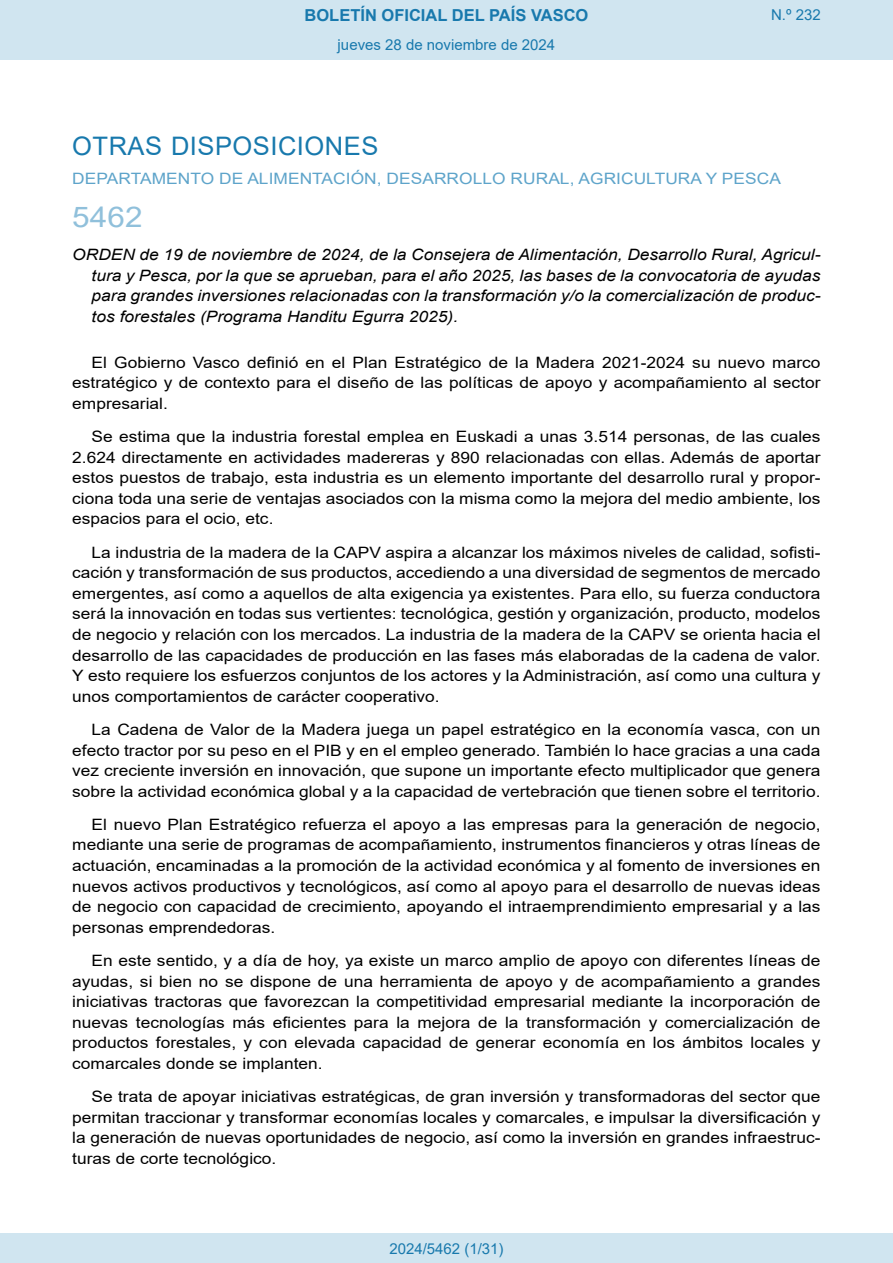
<style>
.page{position:relative;width:893px;height:1263px;background:#fff}
.page>*{position:absolute;margin:0;border:0;box-sizing:border-box;transform-origin:0 0}
.BOPVOrden{font:28.5px "Arial";color:#90c0db;scale:1.11 1}
.BOPVSeccion{font:25.5px "Arial";letter-spacing:.02em;color:#1879ad}
.t1{font:700 16.5px "Arial";color:#1879ad}
.BOPVDetalle{font:15.6px/20.5px "Arial";color:#000;text-align:justify;scale:1.11 1}
.BOPVTitulo{font:italic 15.6px/20.5px "Arial";color:#000;text-align:justify;scale:1.11 1}
.BOPVOrganismo{font:15.6px "Arial";letter-spacing:.005em;color:#5ea4ca;scale:1.11 1}
.Paginacion_Centro{font:15px "Arial";color:#1879ad}
</style>
<div class="page">
<div style="left:0;top:0;width:893px;height:60px;background:#d0e5f0"></div>
<div style="left:0;top:1233px;width:893px;height:30px;background:#d0e5f0"></div>
<p class="t1" style="left:305px;top:3px;width:285px">BOLETÍN OFICIAL DEL PAÍS VASCO</p>
<p class="Paginacion_Centro" style="left:338px;top:35px;width:219px">jueves 28 de noviembre de 2024</p>
<p class="Paginacion_Centro" style="left:771px;top:5px;width:51px">N.º 232</p>
<p class="BOPVSeccion" style="left:72px;top:128px;width:308px">OTRAS DISPOSICIONES</p>
<p class="BOPVOrganismo" style="left:72px;top:168px;width:640px">DEPARTAMENTO DE ALIMENTACIÓN, DESARROLLO RURAL, AGRICULTURA Y PESCA</p>
<p class="BOPVOrden" style="left:72px;top:197px;width:65px">5462</p>
<p class="BOPVTitulo" style="left:92px;top:245px;width:658px;text-indent:-19px">ORDEN de 19 de noviembre de 2024, de la Consejera de Alimentación, Desarrollo Rural, Agricul&shy;tura y Pesca, por la que se aprueban, para el año 2025, las bases de la convocatoria de ayudas para grandes inversiones relacionadas con la transformación y/o la comercialización de produc&shy;tos forestales (Programa Handitu Egurra 2025).</p>
<p class="BOPVDetalle" style="left:72px;top:352px;width:676px;text-indent:19px">El Gobierno Vasco definió en el Plan Estratégico de la Madera 2021-2024 su nuevo marco estratégico y de contexto para el diseño de las políticas de apoyo y acompañamiento al sector empresarial.</p>
<p class="BOPVDetalle" style="left:72px;top:426px;width:676px;text-indent:19px">Se estima que la industria forestal emplea en Euskadi a unas 3.514 personas, de las cuales 2.624 directamente en actividades madereras y 890 relacionadas con ellas. Además de aportar estos puestos de trabajo, esta industria es un elemento importante del desarrollo rural y propor&shy;ciona toda una serie de ventajas asociados con la misma como la mejora del medio ambiente, los espacios para el ocio, etc.</p>
<p class="BOPVDetalle" style="left:72px;top:542px;width:676px;text-indent:19px">La industria de la madera de la CAPV aspira a alcanzar los máximos niveles de calidad, sofisti&shy;cación y transformación de sus productos, accediendo a una diversidad de segmentos de mercado emergentes, así como a aquellos de alta exigencia ya existentes. Para ello, su fuerza conductora será la innovación en todas sus vertientes: tecnológica, gestión y organización, producto, modelos de negocio y relación con los mercados. La industria de la madera de la CAPV se orienta hacia el desarrollo de las capacidades de producción en las fases más elaboradas de la cadena de valor.<br>Y esto requiere los esfuerzos conjuntos de los actores y la Administración, así como una cultura y unos comportamientos de carácter cooperativo.</p>
<p class="BOPVDetalle" style="left:72px;top:719px;width:676px;text-indent:19px">La Cadena de Valor de la Madera juega un papel estratégico en la economía vasca, con un efecto tractor por su peso en el PIB y en el empleo generado. También lo hace gracias a una cada vez creciente inversión en innovación, que supone un importante efecto multiplicador que genera sobre la actividad económica global y a la capacidad de vertebración que tienen sobre el territorio.</p>
<p class="BOPVDetalle" style="left:72px;top:814px;width:676px;text-indent:19px">El nuevo Plan Estratégico refuerza el apoyo a las empresas para la generación de negocio, mediante una serie de programas de acompañamiento, instrumentos financieros y otras líneas de actuación, encaminadas a la promoción de la actividad económica y al fomento de inversiones en nuevos activos productivos y tecnológicos, así como al apoyo para el desarrollo de nuevas ideas de negocio con capacidad de crecimiento, apoyando el intraemprendimiento empresarial y a las personas emprendedoras.</p>
<p class="BOPVDetalle" style="left:72px;top:950px;width:676px;text-indent:19px">En este sentido, y a día de hoy, ya existe un marco amplio de apoyo con diferentes líneas de ayudas, si bien no se dispone de una herramienta de apoyo y de acompañamiento a grandes iniciativas tractoras que favorezcan la competitividad empresarial mediante la incorporación de nuevas tecnologías más eficientes para la mejora de la transformación y comercialización de productos forestales, y con elevada capacidad de generar economía en los ámbitos locales y comarcales donde se implanten.</p>
<p class="BOPVDetalle" style="left:72px;top:1086px;width:676px;text-indent:19px">Se trata de apoyar iniciativas estratégicas, de gran inversión y transformadoras del sector que permitan traccionar y transformar economías locales y comarcales, e impulsar la diversificación y la generación de nuevas oportunidades de negocio, así como la inversión en grandes infraestruc&shy;turas de corte tecnológico.</p>
<p class="Paginacion_Centro" style="left:389px;top:1238px;width:116px">2024/5462 (1/31)</p>
</div>
